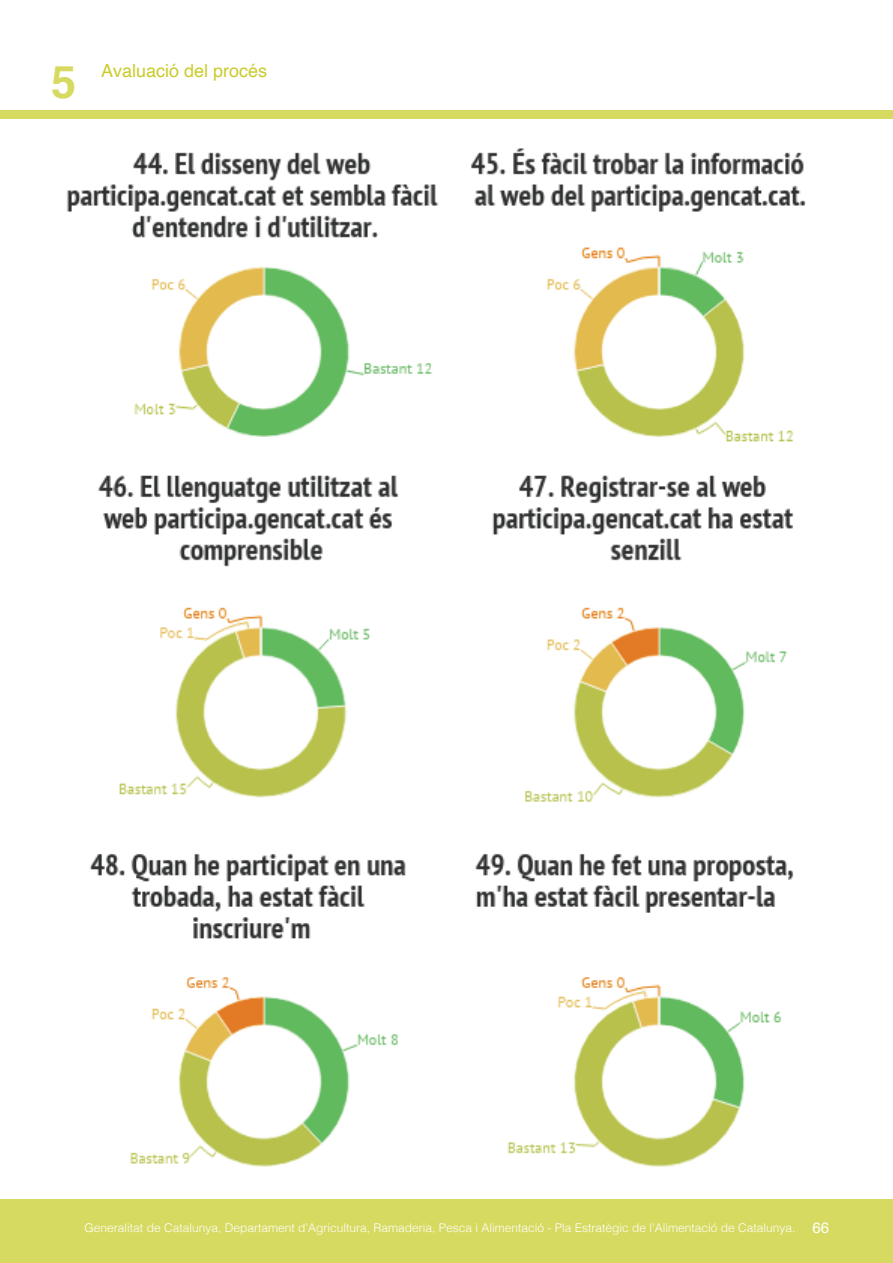
<style>
.page{position:relative;width:893px;height:1263px;background:#fff}
.page>*{position:absolute;margin:0;border:0;box-sizing:border-box;transform-origin:0 0}
.t1{font:700 45px "Helvetica";color:#d7da60}
.t2{font:18px "Helvetica";color:#c9cb2c}
.t3{font:300 12px "Helvetica";color:#fff}
.s1{font-weight:400;font-size:15px}
</style>
<div class="page">
<div style="left:0;top:111px;width:893px;height:8px;background:#d7da60"></div>
<div style="left:0;top:1199px;width:893px;height:64px;background:#d7da60"></div>
<img style="left:67px;top:148px;width:739px;height:1019px">
<h1 class="t1" style="left:51px;top:45px;width:27px">5</h1>
<h2 class="t2" style="left:101px;top:57px;width:167px">Avaluació del procés</h2>
<p class="t3" style="left:85px;top:1217px;width:746px">Generalitat de Catalunya, Departament d’Agricultura, Ramaderia, Pesca i Alimentació - Pla Estratègic de l’Alimentació de Catalunya. <span class="s1">66</span></p>
</div>
